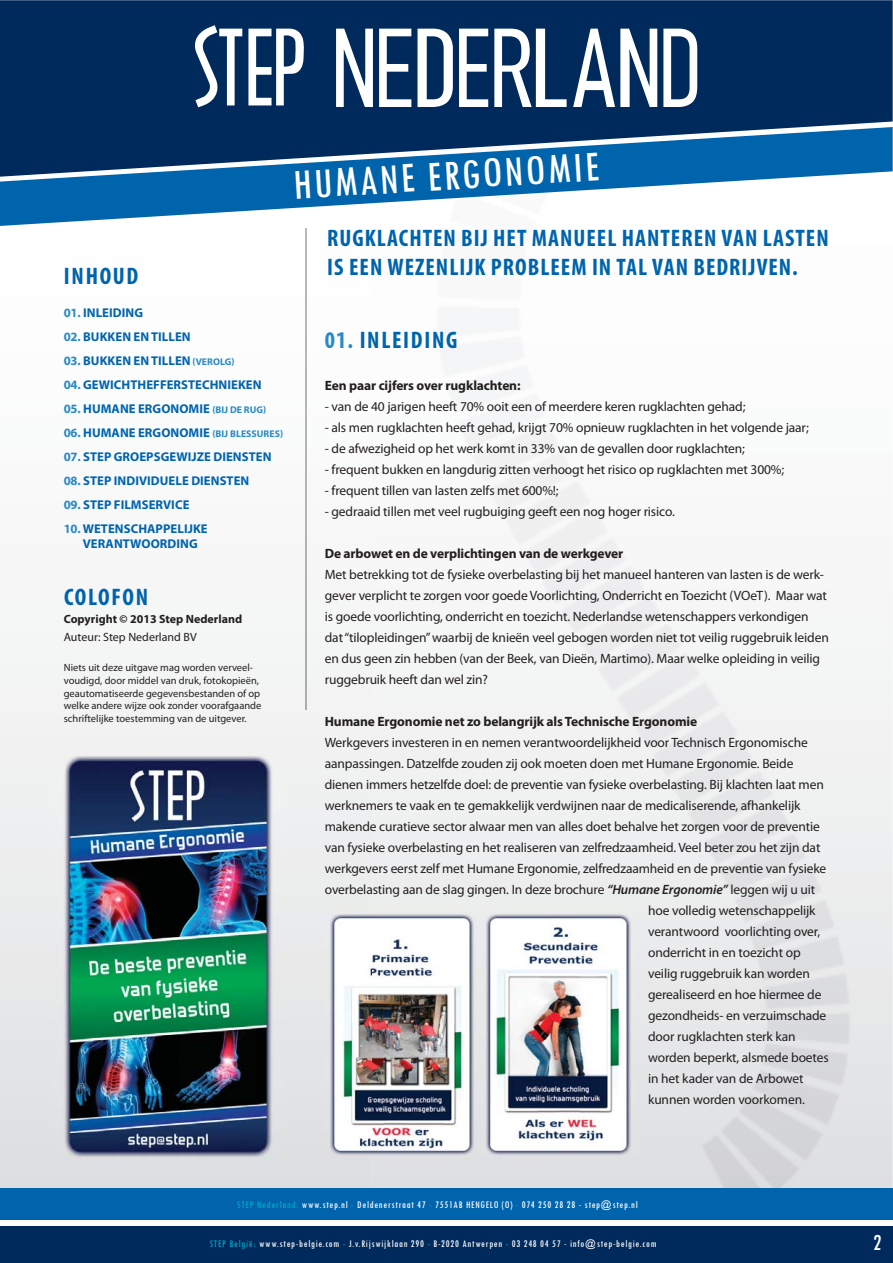
<style>
.page{position:relative;width:893px;height:1263px;background:#fff}
.page>*{position:absolute;margin:0;border:0;box-sizing:border-box;transform-origin:0 0}
.t1{font:condensed 44.25px "Tw Cen";color:#fff}
.t2{font:700 condensed 24px/28.8px "Myriad Pro";letter-spacing:.04em;color:#0064ad}
.t3{font:700 condensed 24px "Myriad Pro";letter-spacing:.07em;color:#0064ad}
.t4{font:condensed 23.55px "Tw Cen";color:#fff}
.t5{font:13.5px/21px "Myriad Pro";letter-spacing:-.01em;color:#231f20}
.t6{font:700 13.5px "Myriad Pro";letter-spacing:-.01em;color:#231f20}
.t7{font:700 12.75px/15.3px "Myriad Pro";letter-spacing:.005em;color:#0064ad}
.t8{font:700 12px "Myriad Pro";color:#231f20}
.t9{font:12px "Myriad Pro";color:#231f20}
.t10{font:10.5px/12.6px "Myriad Pro";color:#231f20}
.t11{font:condensed 10.5px "Tw Cen";letter-spacing:.075em;color:#fff}
.s1{color:#298ac4}
.s2{font-size:9.75px;color:#298ac4}
.s3{font-weight:600;font-style:italic}
.s4{color:#00a9cb}
</style>
<div class="page">
<svg style="left:0;top:635px;width:373px;height:553px"></svg>
<div style="left:0;top:1226px;width:893px;height:37px;background:#002a5c"></div>
<div style="left:0;top:1188px;width:893px;height:32px;background:#0064ad"></div>
<hr style="left:305px;top:228px;width:2px;height:482px;background:#b2b4b7">
<svg style="left:0;top:177px;width:800px;height:49px"></svg>
<svg style="left:0;top:0;width:893px;height:177px;background:#0a3c70"></svg>
<svg style="left:192px;top:25px;width:112px;height:82px"></svg>
<svg style="left:336px;top:29px;width:361px;height:78px"></svg>
<img style="left:54px;top:745px;width:228px;height:423px">
<img style="left:325px;top:909px;width:154px;height:252px">
<img style="left:481px;top:909px;width:154px;height:252px">
<h2 class="t2" style="left:64px;top:263px;width:76px">INHOUD</h2>
<p class="t7" style="left:64px;top:306px;width:81px"><span class="s1">01.</span> INLEIDING</p>
<p class="t7" style="left:64px;top:330px;width:128px"><span class="s1">02.</span> BUKKEN EN TILLEN</p>
<p class="t7" style="left:64px;top:354px;width:172px"><span class="s1">03.</span> BUKKEN EN TILLEN <span class="s2">(VEROLG)</span></p>
<p class="t7" style="left:64px;top:378px;width:199px"><span class="s1">04.</span> GEWICHTHEFFERSTECHNIEKEN</p>
<p class="t7" style="left:64px;top:402px;width:204px"><span class="s1">05.</span> HUMANE ERGONOMIE <span class="s2">(BIJ DE RUG)</span></p>
<p class="t7" style="left:64px;top:426px;width:221px"><span class="s1">06.</span> HUMANE ERGONOMIE <span class="s2">(BIJ BLESSURES)</span></p>
<p class="t7" style="left:64px;top:450px;width:209px"><span class="s1">07.</span> STEP GROEPSGEWIJZE DIENSTEN</p>
<p class="t7" style="left:64px;top:474px;width:187px"><span class="s1">08.</span> STEP INDIVIDUELE DIENSTEN</p>
<p class="t7" style="left:64px;top:498px;width:127px"><span class="s1">09.</span> STEP FILMSERVICE</p>
<p class="t7" style="left:83px;top:522px;width:126px;text-indent:-19px"><span class="s1">10.</span> WETENSCHAPPELIJKE<br>VERANTWOORDING</p>
<h2 class="t3" style="left:64px;top:588px;width:86px">COLOFON</h2>
<p class="t8" style="left:64px;top:614px;width:180px">Copyright © 2013 Step Nederland</p>
<p class="t9" style="left:64px;top:632px;width:134px">Auteur: Step Nederland BV</p>
<p class="t10" style="left:64px;top:662px;width:199px">Niets uit deze uitgave mag worden verveel&shy;voudigd, door middel van druk, fotokopieën, geautomatiseerde gegevensbestanden of op welke andere wijze ook zonder voorafgaande schriftelijke toestemming van de uitgever.</p>
<h1 class="t1" style="left:292px;top:161px;width:308px;rotate:-3deg">HUMANE ERGONOMIE</h1>
<h2 class="t2" style="left:327px;top:225px;width:503px">RUGKLACHTEN BIJ HET MANUEEL HANTEREN VAN LASTEN<br>IS EEN WEZENLIJK PROBLEEM IN TAL VAN BEDRIJVEN.</h2>
<h2 class="t3" style="left:325px;top:331px;width:134px"><span class="s1">01.</span> INLEIDING</h2>
<p class="t6" style="left:325px;top:380px;width:197px">Een paar cijfers over rugklachten:</p>
<p class="t5" style="left:325px;top:397px;width:422px">- van de 40 jarigen heeft 70% ooit een of meerdere keren rugklachten gehad;</p>
<p class="t5" style="left:325px;top:418px;width:485px">- als men rugklachten heeft gehad, krijgt 70% opnieuw rugklachten in het volgende jaar;</p>
<p class="t5" style="left:325px;top:439px;width:422px">- de afwezigheid op het werk komt in 33% van de gevallen door rugklachten;</p>
<p class="t5" style="left:325px;top:460px;width:461px">- frequent bukken en langdurig zitten verhoogt het risico op rugklachten met 300%;</p>
<p class="t5" style="left:325px;top:481px;width:235px">- frequent tillen van lasten zelfs met 600%!;</p>
<p class="t5" style="left:325px;top:502px;width:351px">- gedraaid tillen met veel rugbuiging geeft een nog hoger risico.</p>
<p class="t6" style="left:325px;top:548px;width:300px">De arbowet en de verplichtingen van de werkgever</p>
<p class="t5" style="left:325px;top:565px;width:505px">Met betrekking tot de fysieke overbelasting bij het manueel hanteren van lasten is de werk&shy;gever verplicht te zorgen voor goede Voorlichting, Onderricht en Toezicht (VOeT). Maar wat is goede voorlichting, onderricht en toezicht. Nederlandse wetenschappers verkondigen dat “tilopleidingen” waarbij de knieën veel gebogen worden niet tot veilig ruggebruik leiden en dus geen zin hebben (van der Beek, van Dieën, Martimo). Maar welke opleiding in veilig ruggebruik heeft dan wel zin?</p>
<p class="t6" style="left:325px;top:716px;width:374px">Humane Ergonomie net zo belangrijk als Technische Ergonomie</p>
<p class="t5" style="left:325px;top:733px;width:484px">Werkgevers investeren in en nemen verantwoordelijkheid voor Technisch Ergonomische</p>
<p class="t5" style="left:325px;top:754px;width:470px">aanpassingen. Datzelfde zouden zij ook moeten doen met Humane Ergonomie. Beide</p>
<p class="t5" style="left:325px;top:775px;width:500px">dienen immers hetzelfde doel: de preventie van fysieke overbelasting. Bij klachten laat men</p>
<p class="t5" style="left:325px;top:796px;width:477px">werknemers te vaak en te gemakkelijk verdwijnen naar de medicaliserende, afhankelijk</p>
<p class="t5" style="left:325px;top:817px;width:497px">makende curatieve sector alwaar men van alles doet behalve het zorgen voor de preventie</p>
<p class="t5" style="left:325px;top:838px;width:497px">van fysieke overbelasting en het realiseren van zelfredzaamheid. Veel beter zou het zijn dat</p>
<p class="t5" style="left:325px;top:859px;width:503px">werkgevers eerst zelf met Humane Ergonomie, zelfredzaamheid en de preventie van fysieke</p>
<p class="t5" style="left:325px;top:880px;width:492px">overbelasting aan de slag gingen. In deze brochure <span class="s3">“Humane Ergonomie”</span> leggen wij u uit</p>
<p class="t5" style="left:648px;top:901px;width:169px">hoe volledig wetenschappelijk</p>
<p class="t5" style="left:648px;top:922px;width:174px">verantwoord voorlichting over,</p>
<p class="t5" style="left:648px;top:943px;width:154px">onderricht in en toezicht op</p>
<p class="t5" style="left:648px;top:964px;width:163px">veilig ruggebruik kan worden</p>
<p class="t5" style="left:648px;top:985px;width:175px">gerealiseerd en hoe hiermee de</p>
<p class="t5" style="left:648px;top:1006px;width:180px">gezondheids- en verzuimschade</p>
<p class="t5" style="left:648px;top:1027px;width:149px">door rugklachten sterk kan</p>
<p class="t5" style="left:648px;top:1048px;width:182px">worden beperkt, alsmede boetes</p>
<p class="t5" style="left:648px;top:1069px;width:157px">in het kader van de Arbowet</p>
<p class="t5" style="left:648px;top:1090px;width:158px">kunnen worden voorkomen.</p>
<p class="t11" style="left:237px;top:1199px;width:402px"><span class="s4">STEP Nederland:</span> www.step.nl <span class="s4">-</span> Deldenerstraat 47 <span class="s4">-</span> 7551AB HENGELO (O) <span class="s4">-</span> 074 250 28 28 - step@step.nl</p>
<p class="t11" style="left:210px;top:1238px;width:448px"><span class="s4">STEP België:</span> www.step-belgie.com <span class="s4">-</span> J.v.Rijswijklaan 290 <span class="s4">-</span> B-2020 Antwerpen <span class="s4">-</span> 03 248 04 57 - info@step-belgie.com</p>
<h3 class="t4" style="left:873px;top:1231px;width:10px">2</h3>
</div>
